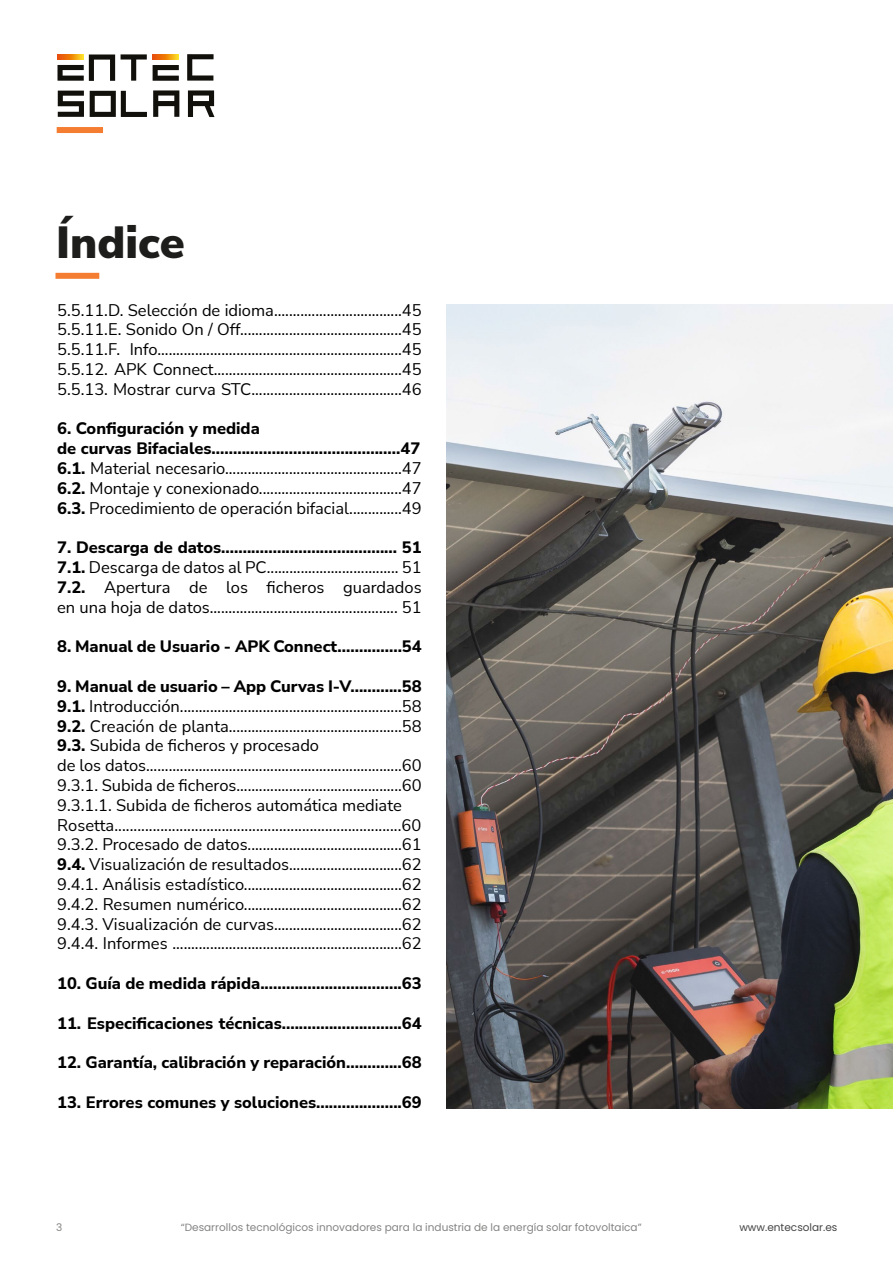
<style>
.page{position:relative;width:893px;height:1263px;background:#fff}
.page>*{position:absolute;margin:0;border:0;box-sizing:border-box;transform-origin:0 0}
.t1{font:900 45px "Nunito Sans";color:#1d1d1b}
.t2{font:16.5px/19.8px "Nunito Sans";color:#000;text-align:justify}
.t3{font:800 16.5px "Nunito Sans";color:#000}
.t4{font:10.5px "Poppins";color:#838382}
.t5{font:10.5px "Poppins";color:#454444}
.s1{font-weight:800}
</style>
<div class="page">
<div style="left:57px;top:127px;width:46px;height:6px;background:#f57d32"></div>
<svg style="left:153px;top:54px;width:26px;height:6px"></svg>
<svg style="left:58px;top:54px;width:57px;height:27px"></svg>
<svg style="left:121px;top:54px;width:26px;height:27px"></svg>
<svg style="left:153px;top:65px;width:26px;height:16px"></svg>
<svg style="left:187px;top:54px;width:27px;height:27px"></svg>
<svg style="left:58px;top:91px;width:26px;height:26px"></svg>
<svg style="left:153px;top:90px;width:26px;height:27px"></svg>
<svg style="left:188px;top:90px;width:26px;height:27px"></svg>
<svg style="left:90px;top:91px;width:57px;height:26px"></svg>
<div style="left:56px;top:273px;width:43px;height:6px;background:#f57d32"></div>
<img style="left:447px;top:304px;width:446px;height:804px">
<h1 class="t1" style="left:56px;top:211px;width:130px">Índice</h1>
<p class="t2" style="left:57px;top:299px;width:366px">5.5.11.D. Selección de idioma..................................45<br>5.5.11.E. Sonido On / Off...........................................45<br>5.5.11.F. Info.................................................................45<br>5.5.12. APK Connect..................................................45<br>5.5.13. Mostrar curva STC........................................46</p>
<p class="t2" style="left:57px;top:418px;width:366px;text-align:left"><span class="s1">6. Configuración y medida<br>de curvas Bifaciales............................................47<br>6.1.</span> Material necesario...............................................47<br><span class="s1">6.2.</span> Montaje y conexionado......................................47<br><span class="s1">6.3.</span> Procedimiento de operación bifacial..............49</p>
<p class="t2" style="left:57px;top:537px;width:366px"><span class="s1">7. Descarga de datos......................................... 51<br>7.1.</span> Descarga de datos al PC................................... 51<br><span class="s1">7.2.</span> Apertura de los ficheros guardados en una hoja de datos.................................................. 51</p>
<p class="t3" style="left:57px;top:635px;width:366px">8. Manual de Usuario - APK Connect...............54</p>
<p class="t2" style="left:57px;top:676px;width:366px;text-align:left"><span class="s1">9. Manual de usuario – App Curvas I-V............58<br>9.1.</span> Introducción...........................................................58<br><span class="s1">9.2.</span> Creación de planta..............................................58<br><span class="s1">9.3.</span> Subida de ficheros y procesado<br>de los datos....................................................................60<br>9.3.1. Subida de ficheros............................................60<br>9.3.1.1. Subida de ficheros automática mediate Rosetta...........................................................................60<br>9.3.2. Procesado de datos.........................................61<br><span class="s1">9.4.</span> Visualización de resultados..............................62<br>9.4.1. Análisis estadístico..........................................62<br>9.4.2. Resumen numérico..........................................62<br>9.4.3. Visualización de curvas..................................62<br>9.4.4. Informes .............................................................62</p>
<p class="t3" style="left:57px;top:971px;width:366px">10. Guía de medida rápida.................................63</p>
<p class="t3" style="left:57px;top:1011px;width:366px">11. Especificaciones técnicas............................64</p>
<p class="t3" style="left:57px;top:1051px;width:366px">12. Garantía, calibración y reparación.............68</p>
<p class="t3" style="left:57px;top:1090px;width:366px">13. Errores comunes y soluciones....................69</p>
<p class="t4" style="left:56px;top:1221px;width:8px">3</p>
<p class="t4" style="left:181px;top:1221px;width:462px">“Desarrollos tecnológicos innovadores para la industria de la energía solar fotovoltaica”</p>
<p class="t5" style="left:739px;top:1221px;width:99px">www.entecsolar.es</p>
</div>
